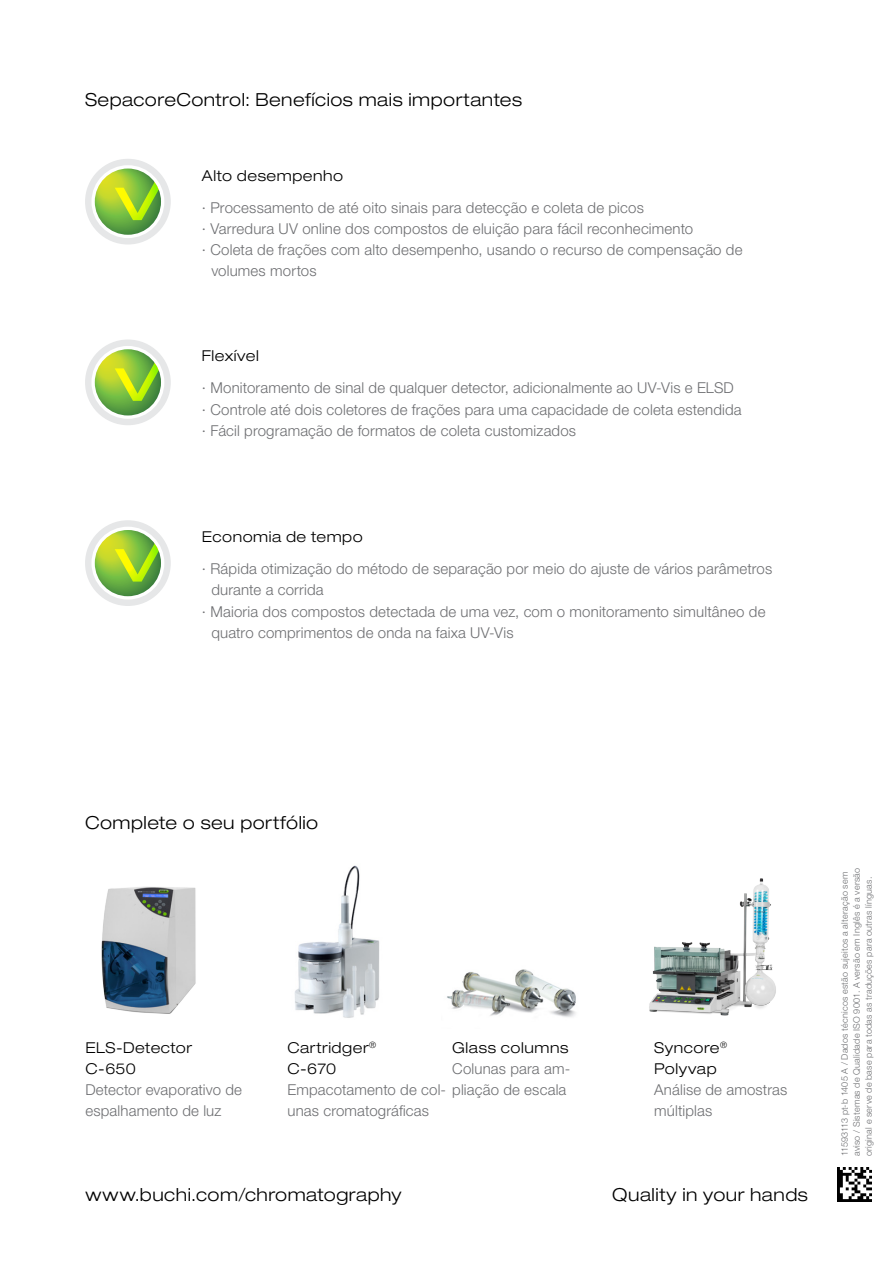
<style>
.page{position:relative;width:893px;height:1263px;background:#fff}
.page>*{position:absolute;margin:0;border:0;box-sizing:border-box;transform-origin:0 0}
.EN_Title{font:300 expanded 18px "Helvetica Neue LT Std";letter-spacing:.025em;color:#000}
.PTB_Title{font:300 expanded 18px "Helvetica Neue LT Std";letter-spacing:.025em;color:#000}
.t1{font:300 15px/21.3px "Helvetica Neue LT Std";letter-spacing:.01em;color:#6d6e71}
.PTB_Title_small_down{font:300 expanded 15px "Helvetica Neue LT Std";letter-spacing:.035em;color:#000}
.PTB_Barcode{font:300 9px "Helvetica Neue LT Std";letter-spacing:.03em;color:#6d6e71}
.s1{font-stretch:expanded;color:#000}
</style>
<div class="page">
<img style="left:838px;top:1167px;width:34px;height:34px">
<div style="left:85px;top:159px;width:86px;height:85px;background:#e6e7e8;border-radius:50%"></div>
<svg style="left:91px;top:165px;width:73px;height:73px"></svg>
<svg style="left:95px;top:169px;width:66px;height:66px"></svg>
<svg style="left:110px;top:168px;width:51px;height:67px;background:#9bc852"></svg>
<div style="left:85px;top:339px;width:86px;height:86px;background:#e6e7e8;border-radius:50%"></div>
<svg style="left:91px;top:346px;width:73px;height:73px"></svg>
<svg style="left:95px;top:349px;width:66px;height:66px"></svg>
<svg style="left:110px;top:349px;width:51px;height:67px;background:#9bc852"></svg>
<div style="left:85px;top:520px;width:86px;height:86px;background:#e6e7e8;border-radius:50%"></div>
<svg style="left:91px;top:527px;width:73px;height:72px"></svg>
<svg style="left:95px;top:530px;width:66px;height:66px"></svg>
<svg style="left:110px;top:530px;width:51px;height:66px;background:#9ac74f"></svg>
<img style="left:101px;top:887px;width:95px;height:127px">
<img style="left:294px;top:865px;width:86px;height:153px">
<img style="left:447px;top:969px;width:129px;height:48px">
<img style="left:649px;top:878px;width:127px;height:138px">
<p class="EN_Title" style="left:85px;top:89px;width:439px">SepacoreControl: Benefícios mais importantes</p>
<p class="PTB_Title_small_down" style="left:202px;top:166px;width:143px">Alto desempenho</p>
<p class="t1" style="left:202px;top:196px;width:443px">∙ Processamento de até oito sinais para detecção e coleta de picos</p>
<p class="t1" style="left:202px;top:218px;width:493px">∙ Varredura UV online dos compostos de eluição para fácil reconhecimento</p>
<p class="t1" style="left:211px;top:239px;width:533px;text-indent:-9px">∙ Coleta de frações com alto desempenho, usando o recurso de compensação de volumes mortos</p>
<p class="PTB_Title_small_down" style="left:202px;top:347px;width:58px">Flexível</p>
<p class="t1" style="left:202px;top:377px;width:533px">∙ Monitoramento de sinal de qualquer detector, adicionalmente ao UV-Vis e ELSD</p>
<p class="t1" style="left:202px;top:398px;width:541px">∙ Controle até dois coletores de frações para uma capacidade de coleta estendida</p>
<p class="t1" style="left:202px;top:420px;width:376px">∙ Fácil programação de formatos de coleta customizados</p>
<p class="PTB_Title_small_down" style="left:202px;top:528px;width:162px">Economia de tempo</p>
<p class="t1" style="left:211px;top:558px;width:562px;text-indent:-9px">∙ Rápida otimização do método de separação por meio do ajuste de vários parâmetros durante a corrida</p>
<p class="t1" style="left:211px;top:600px;width:556px;text-indent:-9px">∙ Maioria dos compostos detectada de uma vez, com o monitoramento simultâneo de quatro comprimentos de onda na faixa UV-Vis</p>
<p class="PTB_Title" style="left:85px;top:812px;width:235px">Complete o seu portfólio</p>
<p class="t1" style="left:452px;top:1036px;width:119px"><span class="s1">Glass columns<br></span>Colunas para am-</p>
<p class="t1" style="left:654px;top:1036px;width:135px"><span class="s1">Syncore</span><sup>®<br></sup><span class="s1">Polyvap<br></span>Análise de amostras múltiplas</p>
<p class="t1" style="left:85px;top:1036px;width:158px"><span class="s1">ELS-Detector<br>C-650<br></span>Detector evaporativo de espalhamento de luz</p>
<p class="t1" style="left:287px;top:1036px;width:280px"><span class="s1">Cartridger</span><sup>®<br></sup><span class="s1">C-670<br></span>Empacotamento de col- pliação de escala unas cromatográficas</p>
<p class="EN_Title" style="left:86px;top:1184px;width:318px">www.buchi.com/chromatography</p>
<p class="EN_Title" style="left:612px;top:1184px;width:197px">Quality in your hands</p>
<p class="PTB_Barcode" style="left:839px;top:1156px;width:286px;rotate:-90deg">11593113 pt-b 1405 A / Dados técnicos estão sujeitos a alteração sem</p>
<p class="PTB_Barcode" style="left:851px;top:1156px;width:290px;rotate:-90deg">aviso / Sistemas de Qualidade ISO 9001. A versão em Inglês é a versão</p>
<p class="PTB_Barcode" style="left:863px;top:1156px;width:281px;rotate:-90deg">original e serve de base para todas as traduções para outras línguas.</p>
</div>
